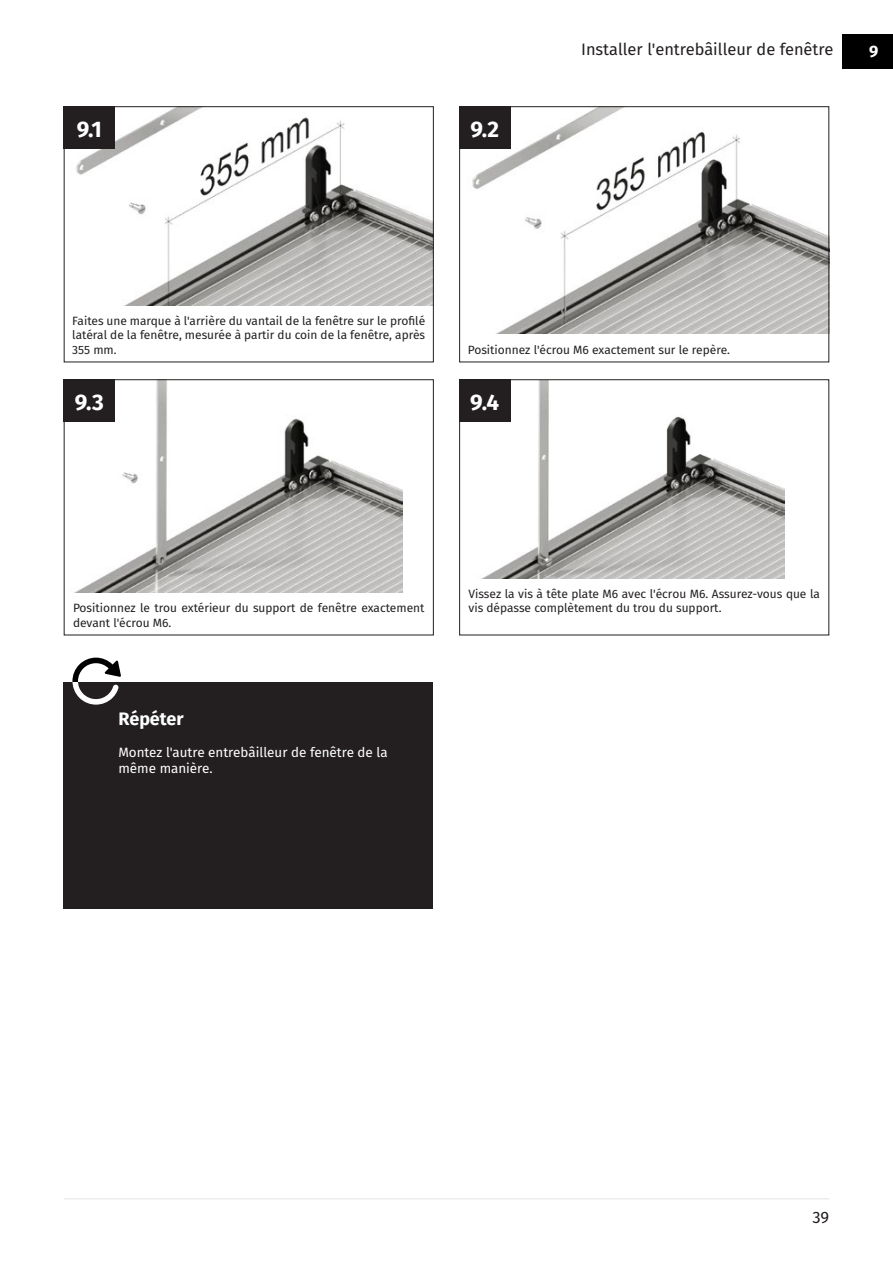
<style>
.page{position:relative;width:893px;height:1263px;background:#fff}
.page>*{position:absolute;margin:0;border:0;box-sizing:border-box;transform-origin:0 0}
.t1{font:700 22.5px "Fira Sans";color:#fff}
.t2{font:700 18px "Fira Sans";color:#fff}
.t3{font:16.5px "Fira Sans";color:#231f20}
.t4{font:700 16.5px "Fira Sans";color:#fff}
.t5{font:13.5px/16.2px "Fira Sans";color:#fff}
.t6{font:12px/14.4px "Fira Sans";color:#231f20}
</style>
<div class="page">
<hr style="left:64px;top:1198px;width:765px;height:1px;background:#e3e3e3">
<img style="left:76px;top:108px;width:356px;height:197px">
<img style="left:472px;top:108px;width:355px;height:226px">
<img style="left:74px;top:381px;width:329px;height:212px">
<img style="left:483px;top:381px;width:302px;height:197px">
<div style="left:842px;top:34px;width:51px;height:34px;background:#000"></div>
<div style="left:63px;top:682px;width:370px;height:227px;background:#231f20"></div>
<svg style="left:72px;top:658px;width:49px;height:47px"></svg>
<div style="left:459px;top:106px;width:370px;height:256px;border:1px solid #231f20"></div>
<div style="left:459px;top:106px;width:51px;height:43px;background:#231f20"></div>
<div style="left:459px;top:379px;width:370px;height:256px;border:1px solid #231f20"></div>
<div style="left:459px;top:379px;width:51px;height:43px;background:#231f20"></div>
<div style="left:64px;top:379px;width:370px;height:256px;border:1px solid #231f20"></div>
<div style="left:64px;top:379px;width:51px;height:43px;background:#231f20"></div>
<div style="left:64px;top:106px;width:370px;height:256px;border:1px solid #231f20"></div>
<div style="left:64px;top:106px;width:51px;height:43px;background:#231f20"></div>
<p class="t1" style="left:77px;top:110px;width:27px">9.1</p>
<p class="t1" style="left:470px;top:110px;width:30px">9.2</p>
<p class="t3" style="left:581px;top:37px;width:254px">Installer l'entrebâilleur de fenêtre</p>
<p class="t4" style="left:869px;top:37px;width:11px">9</p>
<p class="t6" style="left:72px;top:313px;width:354px;text-align:justify">Faites une marque à l'arrière du vantail de la fenêtre sur le profilé latéral de la fenêtre, mesurée à partir du coin de la fenêtre, après 355 mm.</p>
<p class="t6" style="left:468px;top:342px;width:263px">Positionnez l'écrou M6 exactement sur le repère.</p>
<p class="t1" style="left:75px;top:383px;width:30px">9.3</p>
<p class="t1" style="left:470px;top:383px;width:31px">9.4</p>
<p class="t6" style="left:73px;top:601px;width:353px">Positionnez le trou extérieur du support de fenêtre exactement devant l'écrou M6.</p>
<p class="t2" style="left:118px;top:703px;width:67px">Répéter</p>
<p class="t5" style="left:118px;top:744px;width:271px">Montez l'autre entrebâilleur de fenêtre de la même manière.</p>
<p class="t6" style="left:468px;top:586px;width:353px">Vissez la vis à tête plate M6 avec l'écrou M6. Assurez-vous que la vis dépasse complètement du trou du support.</p>
<h3 class="t3" style="left:812px;top:1205px;width:18px">39</h3>
</div>
